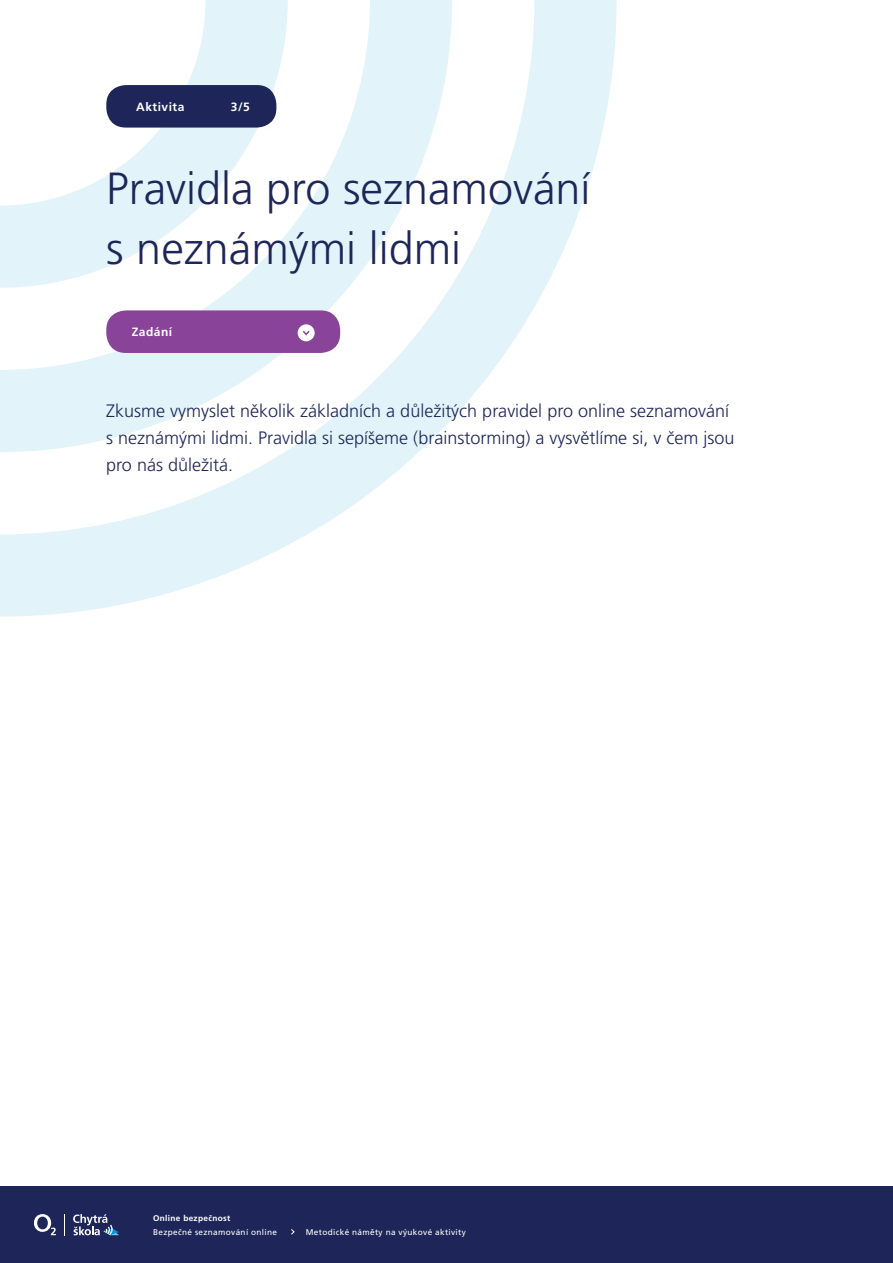
<style>
.page{position:relative;width:893px;height:1263px;background:#fff}
.page>*{position:absolute;margin:0;border:0;box-sizing:border-box;transform-origin:0 0}
.t1{font:300 45px/60px "Frutiger LT Pro";color:#1e2659}
.t2{font:300 18px/27px "Frutiger LT Pro";color:#1e2659}
.t3{font:700 12px "Frutiger LT Pro";letter-spacing:.04em;color:#fff}
.t4{font:8.25px "Frutiger LT Pro";letter-spacing:.04em;color:#fff}
.t5{font:700 8.25px "Frutiger LT Pro";letter-spacing:.04em;color:#fff}
</style>
<div class="page">
<svg style="left:0;top:0;width:617px;height:617px"></svg>
<div style="left:0;top:1186px;width:893px;height:77px;background:#1e2659"></div>
<svg style="left:291px;top:1229px;width:4px;height:6px"></svg>
<svg style="left:34px;top:1214px;width:22px;height:21px"></svg>
<svg style="left:73px;top:1214px;width:46px;height:21px"></svg>
<svg style="left:64px;top:1214px;width:1px;height:21px"></svg>
<div style="left:106px;top:85px;width:170px;height:43px;background:#1e2659;border-radius:20px"></div>
<div style="left:106px;top:310px;width:234px;height:43px;background:#894499;border-radius:20px"></div>
<div style="left:298px;top:324px;width:17px;height:17px;background:#fff;border-radius:50%"></div>
<svg style="left:302px;top:330px;width:8px;height:6px"></svg>
<p class="t3" style="left:136px;top:100px;width:50px">Aktivita</p>
<p class="t3" style="left:231px;top:100px;width:20px">3/5</p>
<h1 class="t1" style="left:106px;top:159px;width:486px">Pravidla pro seznamování s neznámými lidmi</h1>
<p class="t3" style="left:132px;top:325px;width:42px">Zadání</p>
<p class="t2" style="left:106px;top:398px;width:629px">Zkusme vymyslet několik základních a důležitých pravidel pro online seznamování s neznámými lidmi. Pravidla si sepíšeme (brainstorming) a vysvětlíme si, v čem jsou pro nás důležitá.</p>
<p class="t5" style="left:153px;top:1213px;width:79px">Online bezpečnost</p>
<p class="t4" style="left:153px;top:1227px;width:126px">Bezpečné seznamování online</p>
<p class="t4" style="left:306px;top:1227px;width:162px">Metodické náměty na výukové aktivity</p>
</div>
